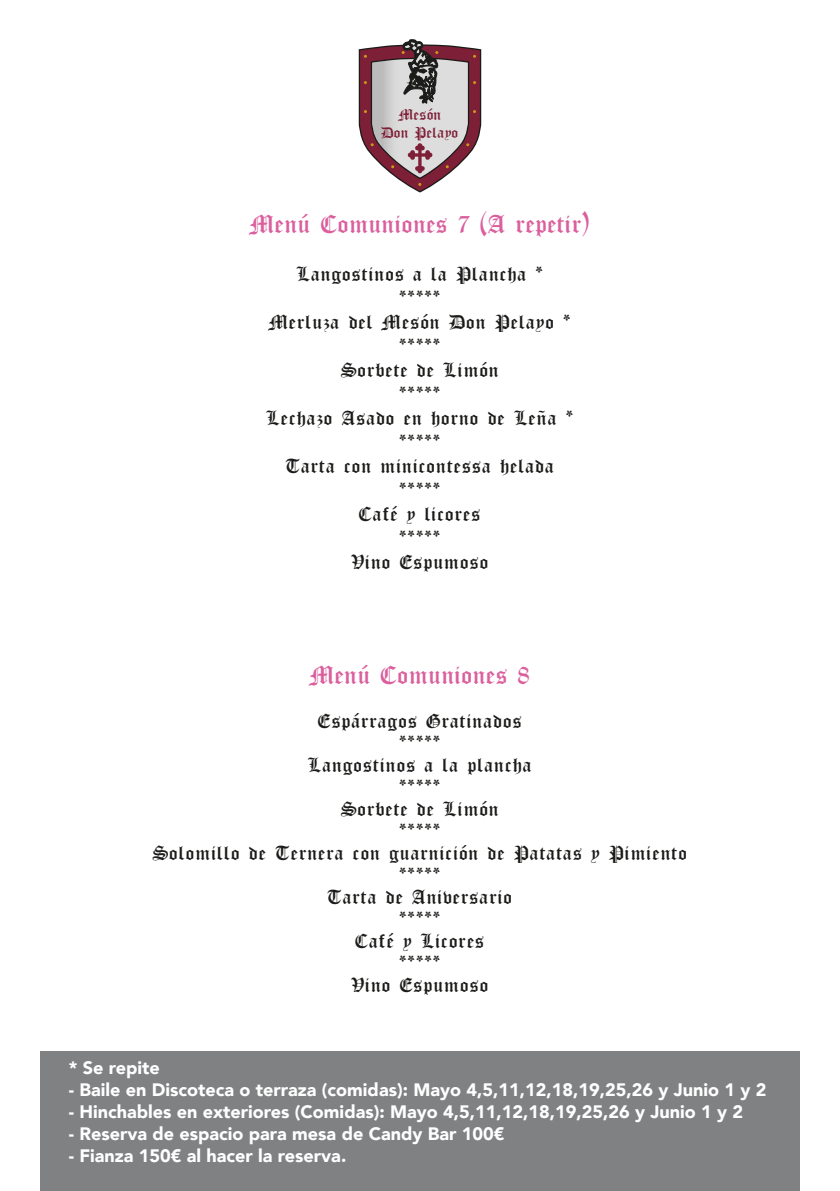
<style>
.page{position:relative;width:840px;height:1191px;background:#fff}
.page>*{position:absolute;margin:0;border:0;box-sizing:border-box;transform-origin:0 0}
.t1{font:28px "Old London";letter-spacing:.025em;color:#db5f9d}
.t2{font:22px/22px "Old London Alternate";letter-spacing:.05em;color:#1b1b19;text-align:center}
.t3{font:900 18px "Avenir";color:#fff}
.t4{font:17px/17.8px "Old London";letter-spacing:.025em;color:#7d1f36;text-align:center}
</style>
<div class="page">
<svg style="left:358px;top:39px;width:124px;height:154px"></svg>
<div style="left:40px;top:1050px;width:759px;height:141px;background:#808183"></div>
<p class="t4" style="left:381px;top:105px;width:79px">Mesón<br>Don Pelayo</p>
<p class="t1" style="left:250px;top:207px;width:340px">Menú Comuniones 7 (A repetir)</p>
<p class="t2" style="left:266px;top:261px;width:308px;line-height:24px">Langostinos a la Plancha *<br>*****<br>Merluza del Mesón Don Pelayo * *****<br>Sorbete de Limón<br>*****<br>Lechazo Asado en horno de Leña * *****<br>Tarta con minicontessa helada *****<br>Café y licores<br>*****<br>Vino Espumoso</p>
<p class="t1" style="left:310px;top:658px;width:221px">Menú Comuniones 8</p>
<p class="t2" style="left:153px;top:709px;width:536px">Espárragos Gratinados<br>*****<br>Langostinos a la plancha<br>*****<br>Sorbete de Limón<br>*****<br>Solomillo de Ternera con guarnición de Patatas y Pimiento *****<br>Tarta de Aniversario<br>*****<br>Café y Licores<br>*****<br>Vino Espumoso</p>
<p class="t3" style="left:69px;top:1052px;width:93px">* Se repite</p>
<p class="t3" style="left:69px;top:1074px;width:698px">- Baile en Discoteca o terraza (comidas): Mayo 4,5,11,12,18,19,25,26 y Junio 1 y 2</p>
<p class="t3" style="left:69px;top:1096px;width:675px">- Hinchables en exteriores (Comidas): Mayo 4,5,11,12,18,19,25,26 y Junio 1 y 2</p>
<p class="t3" style="left:69px;top:1118px;width:437px">- Reserva de espacio para mesa de Candy Bar 100€</p>
<p class="t3" style="left:69px;top:1140px;width:279px">- Fianza 150€ al hacer la reserva.</p>
</div>
